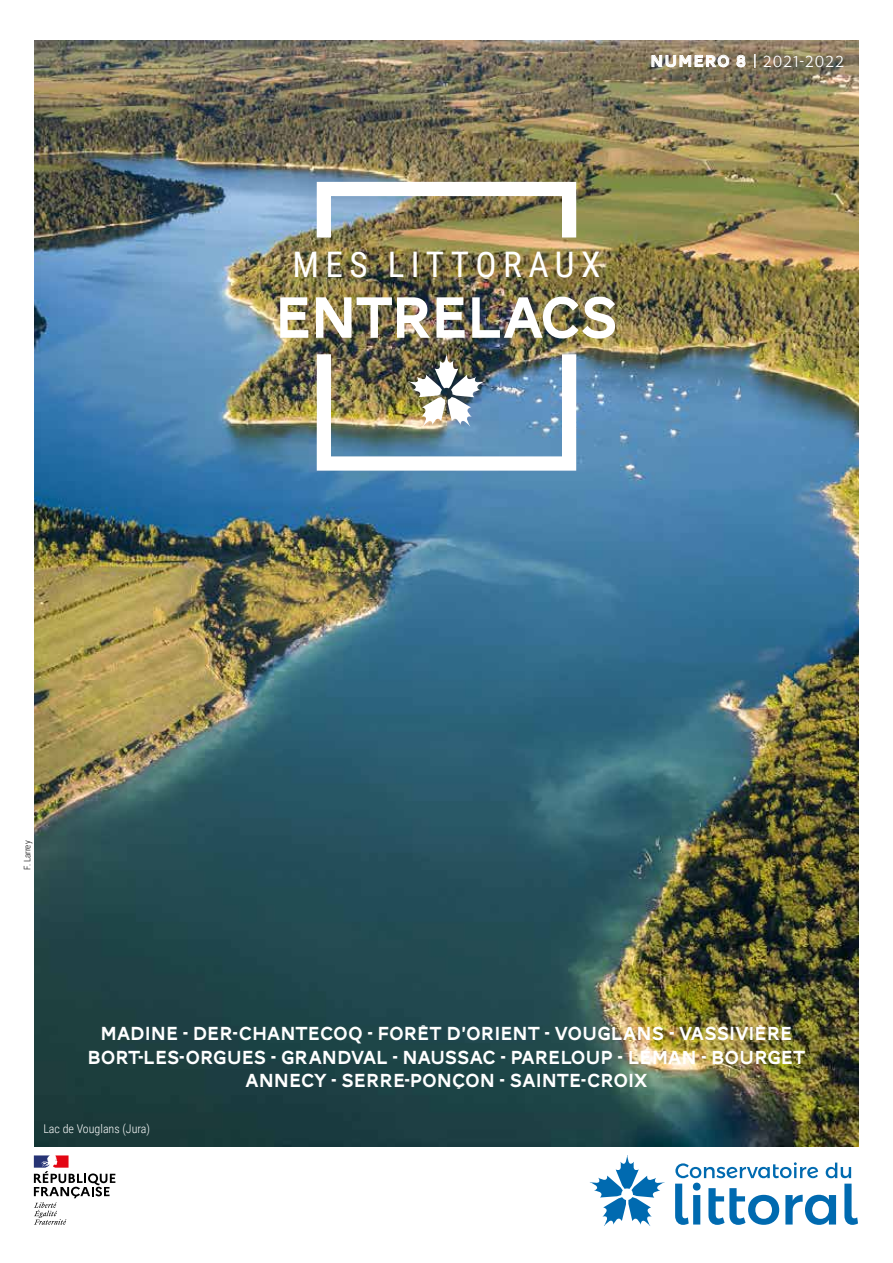
<style>
.page{position:relative;width:893px;height:1263px;background:#fff}
.page>*{position:absolute;margin:0;border:0;box-sizing:border-box;transform-origin:0 0}
.t1{font:60px "AW Conqueror Carved One";letter-spacing:-.03em;color:#fff}
.t2{font:35.25px "Roboto Condensed";letter-spacing:.185em;color:#fff}
.t3{font:19.5px/23.4px "AW Conqueror Carved One";color:#fff;text-align:center}
.t4{font:300 16.5px "AW Conqueror Sans";letter-spacing:.05em;color:#fff}
.t5{font:300 12px "Roboto Condensed";color:#fff}
.t6{font:300 9px "Roboto Condensed";color:#000}
.s1{font-family:"AW Conqueror Carved One";font-weight:400}
</style>
<div class="page">
<img style="left:34px;top:40px;width:825px;height:1106px">
<svg style="left:34px;top:1155px;width:81px;height:70px"></svg>
<svg style="left:754px;top:54px;width:2px;height:14px"></svg>
<svg style="left:590px;top:1155px;width:75px;height:71px"></svg>
<svg style="left:675px;top:1162px;width:183px;height:63px"></svg>
<img style="left:310px;top:175px;width:273px;height:303px">
<img style="left:408px;top:354px;width:77px;height:72px">
<p class="t4" style="left:650px;top:47px;width:195px"><span class="s1">NUMERO 8</span> 2021-2022</p>
<h2 class="t2" style="left:292px;top:240px;width:310px">MES LITTORAUX</h2>
<h1 class="t1" style="left:275px;top:291px;width:345px">ENTRELACS</h1>
<p class="t6" style="left:21px;top:870px;width:31px;rotate:-90deg">F. Larrey</p>
<p class="t3" style="left:88px;top:1023px;width:719px">MADINE - DER-CHANTECOQ - FORÊT D’ORIENT - VOUGLANS - VASSIVIÈRE<br>BORT-LES-ORGUES - GRANDVAL - NAUSSAC - PARELOUP - LÉMAN - BOURGET<br>ANNECY - SERRE-PONÇON - SAINTE-CROIX</p>
<p class="t5" style="left:43px;top:1120px;width:108px">Lac de Vouglans (Jura)</p>
</div>
